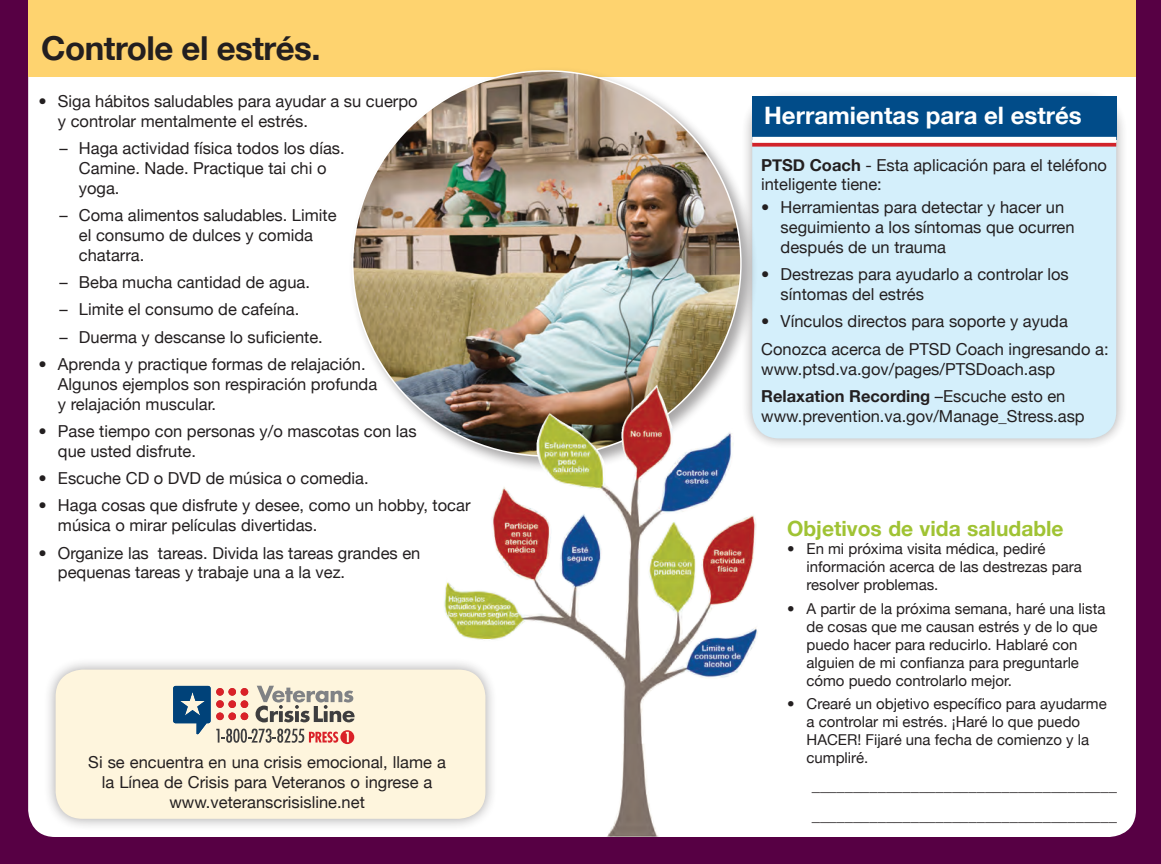
<style>
.page{position:relative;width:1161px;height:864px;background:#570044}
.page>*{position:absolute;margin:0;border:0;box-sizing:border-box;transform-origin:0 0}
.t1{font:700 33px "Helvetica Neue";letter-spacing:-.015em;color:#231f20}
.t2{font:700 24px "Helvetica Neue";color:#fff}
.t3{font:700 21px "Helvetica Neue";color:#a0c334}
.t4{font:16.5px/19.8px "Helvetica Neue";color:#231f20}
.t5{font:15px/18px "Helvetica Neue";color:#231f20}
.s1{font-weight:700}
</style>
<div class="page">
<div style="left:28px;top:77px;width:1108px;height:760px;background:#fff"></div>
<div style="left:28px;top:0;width:1108px;height:77px;background:#fed36f"></div>
<div style="left:43px;top:657px;width:454px;height:174px;background:#231f20;opacity:.4"></div>
<div style="left:56px;top:670px;width:429px;height:149px;background:#fef5dd;border-radius:27px"></div>
<div style="left:740px;top:89px;width:389px;height:362px;background:#231f20;opacity:.4"></div>
<div style="left:752px;top:102px;width:364px;height:336px;background:#d4effb;border-radius:27px"></div>
<div style="left:752px;top:97px;width:364px;height:43px;background:#014c89"></div>
<div style="left:752px;top:142px;width:364px;height:5px;background:#d1232a"></div>
<div style="left:752px;top:137px;width:364px;height:6px;background:#fff"></div>
<div style="left:348px;top:66px;width:410px;height:407px;background:#231f20;opacity:.4"></div>
<img style="left:353px;top:72px;width:387px;height:383px">
<img style="left:426px;top:375px;width:341px;height:462px">
<svg style="left:173px;top:686px;width:182px;height:58px"></svg>
<h2 class="t1" style="left:41px;top:28px;width:281px">Controle el estrés.</h2>
<p class="t4" style="left:58px;top:91px;width:361px">Siga hábitos saludables para ayudar a su cuerpo y controlar mentalmente el estrés.</p>
<p class="t4" style="left:79px;top:138px;width:267px">Haga actividad física todos los días.<br>Camine. Nade. Practique tai chi o yoga.</p>
<p class="t4" style="left:79px;top:205px;width:259px">Coma alimentos saludables. Limite el consumo de dulces y comida chatarra.</p>
<p class="t4" style="left:79px;top:272px;width:233px">Beba mucha cantidad de agua.</p>
<p class="t4" style="left:79px;top:299px;width:222px">Limite el consumo de cafeína.</p>
<p class="t4" style="left:79px;top:327px;width:245px">Duerma y descanse lo suficiente.</p>
<p class="t4" style="left:58px;top:354px;width:321px">Aprenda y practique formas de relajación.<br>Algunos ejemplos son respiración profunda y relajación muscular.</p>
<p class="t4" style="left:58px;top:421px;width:360px">Pase tiempo con personas y/o mascotas con las que usted disfrute.</p>
<p class="t4" style="left:58px;top:468px;width:312px">Escuche CD o DVD de música o comedia.</p>
<p class="t4" style="left:58px;top:496px;width:414px">Haga cosas que disfrute y desee, como un hobby, tocar música o mirar películas divertidas.</p>
<p class="t4" style="left:58px;top:543px;width:364px">Organize las tareas. Divida las tareas grandes en pequenas tareas y trabaje una a la vez.</p>
<p class="t4" style="left:38px;top:91px;width:10px">•</p>
<p class="t4" style="left:59px;top:138px;width:10px">–</p>
<p class="t4" style="left:59px;top:205px;width:10px">–</p>
<p class="t4" style="left:59px;top:268px;width:10px;line-height:27.3px;text-align:justify">– – –</p>
<p class="t4" style="left:38px;top:354px;width:10px">•</p>
<p class="t4" style="left:38px;top:421px;width:10px">•</p>
<p class="t4" style="left:38px;top:464px;width:10px;line-height:27.3px">• •</p>
<p class="t4" style="left:38px;top:543px;width:10px">•</p>
<p class="t4" style="left:88px;top:752px;width:359px;text-align:center">Si se encuentra en una crisis emocional, llame a la Línea de Crisis para Veteranos o ingrese a www.veteranscrisisline.net</p>
<h3 class="t2" style="left:764px;top:100px;width:319px">Herramientas para el estrés</h3>
<p class="t4" style="left:761px;top:155px;width:347px"><span class="s1">PTSD Coach</span> - Esta aplicación para el teléfono inteligente tiene:</p>
<p class="t4" style="left:781px;top:197px;width:296px">Herramientas para detectar y hacer un seguimiento a los síntomas que ocurren después de un trauma</p>
<p class="t4" style="left:781px;top:264px;width:290px">Destrezas para ayudarlo a controlar los síntomas del estrés</p>
<p class="t4" style="left:781px;top:311px;width:289px">Vínculos directos para soporte y ayuda</p>
<p class="t4" style="left:761px;top:339px;width:349px">Conozca acerca de PTSD Coach ingresando a: www.ptsd.va.gov/pages/PTSDoach.asp</p>
<p class="t4" style="left:761px;top:386px;width:325px"><span class="s1">Relaxation Recording</span> –Escuche esto en www.prevention.va.gov/Manage_Stress.asp</p>
<p class="t4" style="left:761px;top:197px;width:10px">•</p>
<p class="t4" style="left:761px;top:264px;width:10px">•</p>
<p class="t4" style="left:761px;top:311px;width:10px">•</p>
<h3 class="t3" style="left:787px;top:516px;width:278px">Objetivos de vida saludable</h3>
<p class="t5" style="left:807px;top:540px;width:277px">En mi próxima visita médica, pediré información acerca de las destrezas para resolver problemas.</p>
<p class="t5" style="left:807px;top:599px;width:300px">A partir de la próxima semana, haré una lista de cosas que me causan estrés y de lo que puedo hacer para reducirlo. Hablaré con alguien de mi confianza para preguntarle cómo puedo controlarlo mejor.</p>
<p class="t5" style="left:807px;top:694px;width:302px">Crearé un objetivo específico para ayudarme a controlar mi estrés. ¡Haré lo que puedo HACER! Fijaré una fecha de comienzo y la cumpliré.</p>
<p class="t5" style="left:787px;top:540px;width:9px">•</p>
<p class="t5" style="left:787px;top:599px;width:9px">•</p>
<p class="t5" style="left:787px;top:694px;width:9px">•</p>
<p class="t4" style="left:812px;top:770px;width:307px;line-height:30px">_____________________________________ _____________________________________</p>
</div>
